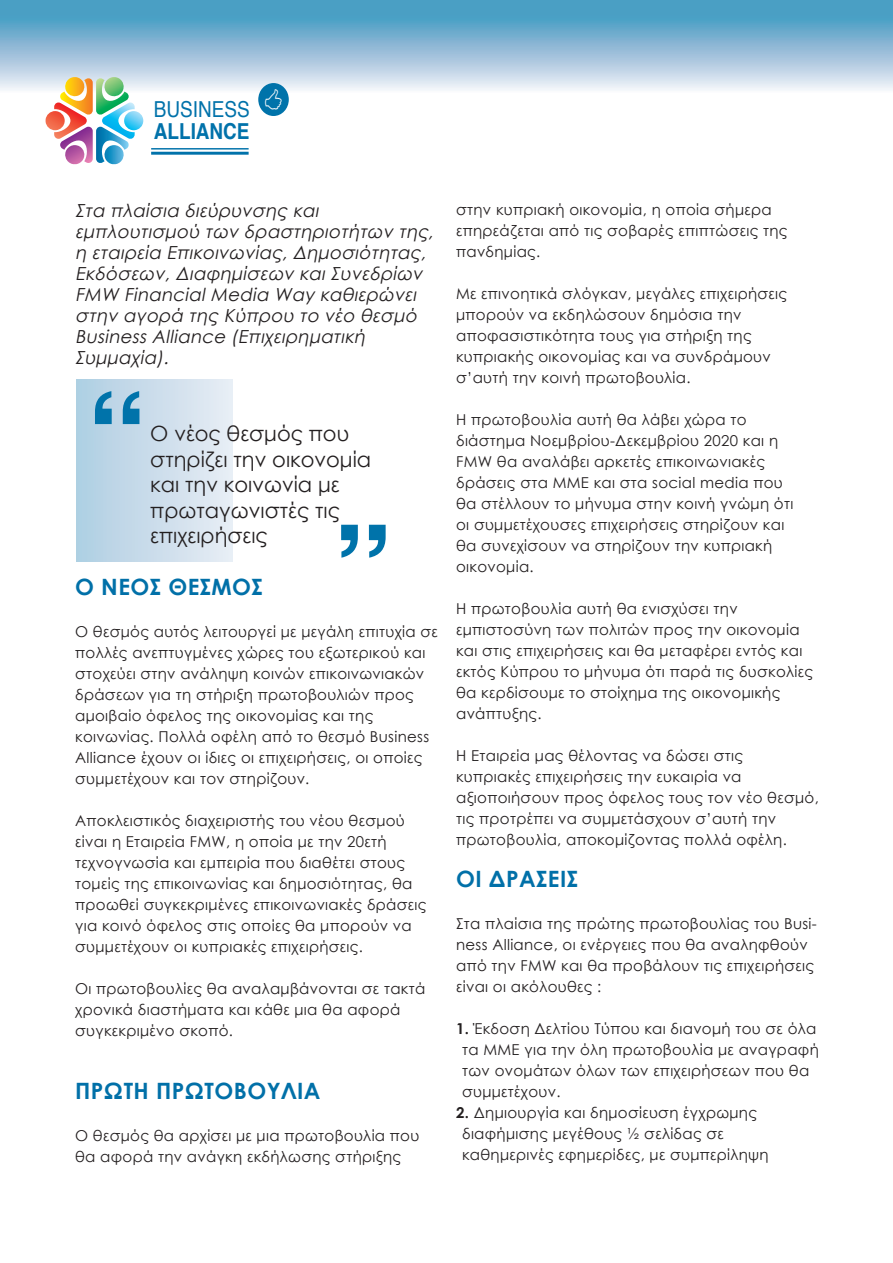
<style>
.page{position:relative;width:893px;height:1263px;background:#fff}
.page>*{position:absolute;margin:0;border:0;box-sizing:border-box;transform-origin:0 0}
.t1{font:700 120px "Helvetica";color:#0073aa}
.t2{font:700 22.5px "Century Gothic";letter-spacing:.02em;color:#0170a8}
.t3{font:22.05px "Helvetica";color:#0172aa;scale:.86 1}
.t4{font:700 22.05px "Helvetica";color:#0172aa;scale:.86 1}
.t5{font:21px/25.5px "Century Gothic";color:#231f20}
.t6{font:italic 18px/21px "Century Gothic";color:#231f20}
.t7{font:15px/21px "Century Gothic";letter-spacing:.02em;color:#231f20}
.s1{font-weight:700}
</style>
<div class="page">
<svg style="left:0;top:0;width:893px;height:91px;background:#8cbcd7"></svg>
<div style="left:77px;top:380px;width:156px;height:182px;background:linear-gradient(to right,#afcee2,#e8edf5)"></div>
<hr style="left:151px;top:148px;width:98px;height:2px;background:#0172aa">
<hr style="left:151px;top:152px;width:98px;height:3px;background:#0172aa">
<svg style="left:46px;top:77px;width:97px;height:87px"></svg>
<div style="left:258px;top:83px;width:31px;height:33px;background:#0073aa;border-radius:50%"></div>
<p class="t3" style="left:154px;top:92px;width:113px">BUSINESS</p>
<p class="t4" style="left:154px;top:113px;width:113px">ALLIANCE</p>
<p class="t6" style="left:75px;top:200px;width:364px">Στα πλαίσια διεύρυνσης και εμπλουτισμού των δραστηριοτήτων της, η εταιρεία Επικοινωνίας, Δημοσιότητας, Εκδόσεων, Διαφημίσεων και Συνεδρίων</p>
<p class="t6" style="left:75px;top:284px;width:347px">FMW Financial Media Way καθιερώνει στην αγορά της Κύπρου το νέο θεσμό<br>Business Alliance (Επιχειρηματική<br>Συμμαχία).</p>
<p class="t1" style="left:87px;top:339px;width:61px">“</p>
<p class="t5" style="left:150px;top:421px;width:222px">Ο νέος θεσμός που στηρίζει την οικονομία και την κοινωνία με πρωταγωνιστές τις επιχειρήσεις</p>
<p class="t1" style="left:394px;top:609px;width:62px;rotate:-180deg">“</p>
<p class="t2" style="left:75px;top:570px;width:189px">Ο ΝΕΟΣ ΘΕΣΜΟΣ</p>
<p class="t7" style="left:75px;top:621px;width:364px">Ο θεσμός αυτός λειτουργεί με μεγάλη επιτυχία σε πολλές ανεπτυγμένες χώρες του εξωτερικού και στοχεύει στην ανάληψη κοινών επικοινωνιακών δράσεων για τη στήριξη πρωτοβουλιών προς αμοιβαίο όφελος της οικονομίας και της κοινωνίας. Πολλά οφέλη από το θεσμό Business Alliance έχουν οι ίδιες οι επιχειρήσεις, οι οποίες συμμετέχουν και τον στηρίζουν.</p>
<p class="t7" style="left:75px;top:810px;width:353px">Αποκλειστικός διαχειριστής του νέου θεσμού είναι η Εταιρεία FMW, η οποία με την 20ετή τεχνογνωσία και εμπειρία που διαθέτει στους τομείς της επικοινωνίας και δημοσιότητας, θα προωθεί συγκεκριμένες επικοινωνιακές δράσεις για κοινό όφελος στις οποίες θα μπορούν να συμμετέχουν οι κυπριακές επιχειρήσεις.</p>
<p class="t7" style="left:75px;top:978px;width:352px">Οι πρωτοβουλίες θα αναλαμβάνονται σε τακτά χρονικά διαστήματα και κάθε μια θα αφορά συγκεκριμένο σκοπό.</p>
<p class="t2" style="left:75px;top:1074px;width:247px">ΠΡΩΤΗ ΠΡΩΤΟΒΟΥΛΙΑ</p>
<p class="t7" style="left:75px;top:1125px;width:346px">Ο θεσμός θα αρχίσει με μια πρωτοβουλία που θα αφορά την ανάγκη εκδήλωσης στήριξης</p>
<p class="t7" style="left:456px;top:198px;width:333px">στην κυπριακή οικονομία, η οποία σήμερα επηρεάζεται από τις σοβαρές επιπτώσεις της πανδημίας.</p>
<p class="t7" style="left:456px;top:282px;width:333px">Με επινοητικά σλόγκαν, μεγάλες επιχειρήσεις μπορούν να εκδηλώσουν δημόσια την αποφασιστικότητα τους για στήριξη της κυπριακής οικονομίας και να συνδράμουν σ’αυτή την κοινή πρωτοβουλία.</p>
<p class="t7" style="left:456px;top:408px;width:339px">Η πρωτοβουλία αυτή θα λάβει χώρα το διάστημα Νοεμβρίου-Δεκεμβρίου 2020 και η FMW θα αναλάβει αρκετές επικοινωνιακές δράσεις στα ΜΜΕ και στα social media που θα στέλλουν το μήνυμα στην κοινή γνώμη ότι οι συμμετέχουσες επιχειρήσεις στηρίζουν και θα συνεχίσουν να στηρίζουν την κυπριακή οικονομία.</p>
<p class="t7" style="left:456px;top:597px;width:358px">Η πρωτοβουλία αυτή θα ενισχύσει την εμπιστοσύνη των πολιτών προς την οικονομία και στις επιχειρήσεις και θα μεταφέρει εντός και εκτός Κύπρου το μήνυμα ότι παρά τις δυσκολίες θα κερδίσουμε το στοίχημα της οικονομικής ανάπτυξης.</p>
<p class="t7" style="left:456px;top:744px;width:364px">Η Εταιρεία μας θέλοντας να δώσει στις κυπριακές επιχειρήσεις την ευκαιρία να αξιοποιήσουν προς όφελος τους τον νέο θεσμό, τις προτρέπει να συμμετάσχουν σ’αυτή την πρωτοβουλία, αποκομίζοντας πολλά οφέλη.</p>
<p class="t2" style="left:456px;top:861px;width:123px">ΟΙ ΔΡΑΣΕΙΣ</p>
<p class="t7" style="left:456px;top:912px;width:362px">Στα πλαίσια της πρώτης πρωτοβουλίας του Busi&shy;ness Alliance, οι ενέργειες που θα αναληφθούν από την FMW και θα προβάλουν τις επιχειρήσεις είναι οι ακόλουθες :</p>
<p class="t7" style="left:462px;top:1017px;width:358px;text-indent:-6px"><span class="s1">1.</span> Έκδοση Δελτίου Τύπου και διανομή του σε όλα τα ΜΜΕ για την όλη πρωτοβουλία με αναγραφή των ονομάτων όλων των επιχειρήσεων που θα συμμετέχουν.</p>
<p class="t7" style="left:462px;top:1101px;width:308px;text-indent:-6px"><span class="s1">2.</span> Δημιουργία και δημοσίευση έγχρωμης διαφήμισης μεγέθους ½ σελίδας σε καθημερινές εφημερίδες, με συμπερίληψη</p>
</div>
